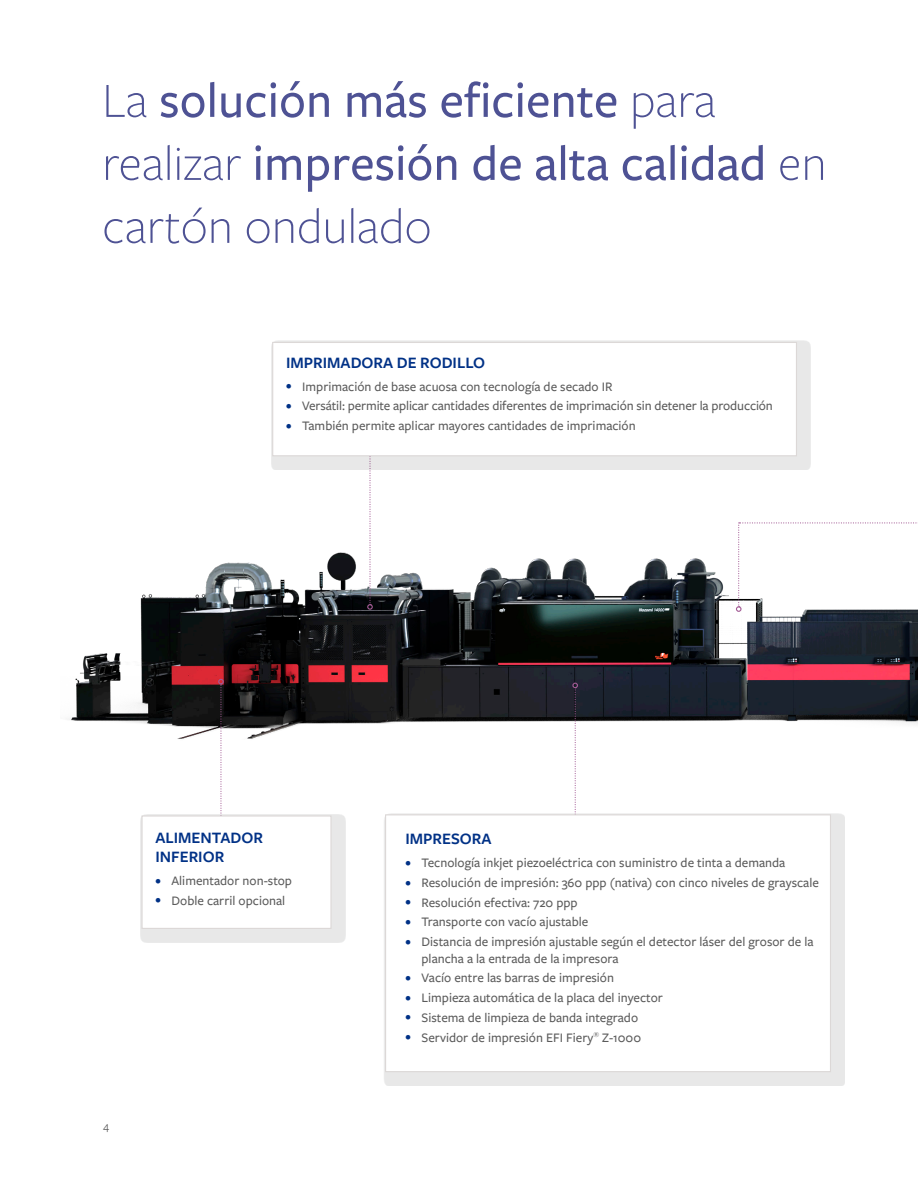
<style>
.page{position:relative;width:918px;height:1188px;background:#fff}
.page>*{position:absolute;margin:0;border:0;box-sizing:border-box;transform-origin:0 0}
.H1_34pt_7670_Purple{font:500 51px/63px "Freight Sans Pro";color:#4e5294}
.Product_Call_Out_Hea{font:600 16.5px/19.5px "Freight Sans Pro";color:#003186}
.Product_Callout_Bull{font:500 13.5px/16.5px "Freight Sans Pro";color:#5b5b5b}
.t1{font:12px "Freight Sans Pro";color:#5b5b5b}
.s1{font-weight:300}
.s2{font-size:12px;color:#003186}
</style>
<div class="page">
<img style="left:69px;top:552px;width:849px;height:187px">
<svg style="left:218px;top:679px;width:6px;height:135px"></svg>
<svg style="left:367px;top:470px;width:6px;height:140px"></svg>
<div style="left:140px;top:814px;width:205px;height:129px;background:#e8e8e8"></div>
<div style="left:141px;top:815px;width:191px;height:114px;background:#fff;border:1px solid #dcd8d7"></div>
<div style="left:271px;top:341px;width:540px;height:129px;background:#e8e8e8"></div>
<div style="left:272px;top:342px;width:525px;height:114px;background:#fff;border:1px solid #dcd8d7"></div>
<svg style="left:572px;top:683px;width:6px;height:130px"></svg>
<div style="left:384px;top:813px;width:461px;height:273px;background:#e8e8e8"></div>
<div style="left:385px;top:814px;width:446px;height:258px;background:#fff;border:1px solid #dcd8d7"></div>
<svg style="left:736px;top:522px;width:182px;height:90px"></svg>
<p class="H1_34pt_7670_Purple" style="left:102px;top:67px;width:726px"><span class="s1">La</span> solución más eficiente <span class="s1">para realizar</span> impresión de alta calidad <span class="s1">en cartón ondulado</span></p>
<p class="Product_Call_Out_Hea" style="left:286px;top:352px;width:201px">IMPRIMADORA DE RODILLO</p>
<p class="Product_Callout_Bull" style="left:286px;top:377px;width:328px"><span class="s2">•</span> Imprimación de base acuosa con tecnología de secado IR</p>
<p class="Product_Callout_Bull" style="left:286px;top:397px;width:488px"><span class="s2">•</span> Versátil: permite aplicar cantidades diferentes de imprimación sin detener la producción</p>
<p class="Product_Callout_Bull" style="left:286px;top:417px;width:351px"><span class="s2">•</span> También permite aplicar mayores cantidades de imprimación</p>
<p class="Product_Call_Out_Hea" style="left:155px;top:827px;width:109px">ALIMENTADOR<br>INFERIOR</p>
<p class="Product_Callout_Bull" style="left:155px;top:872px;width:138px"><span class="s2">•</span> Alimentador non-stop</p>
<p class="Product_Callout_Bull" style="left:155px;top:892px;width:131px"><span class="s2">•</span> Doble carril opcional</p>
<p class="t1" style="left:103px;top:1118px;width:8px">4</p>
<p class="Product_Call_Out_Hea" style="left:405px;top:829px;width:88px">IMPRESORA</p>
<p class="Product_Callout_Bull" style="left:405px;top:854px;width:381px"><span class="s2">•</span> Tecnología inkjet piezoeléctrica con suministro de tinta a demanda</p>
<p class="Product_Callout_Bull" style="left:405px;top:874px;width:415px"><span class="s2">•</span> Resolución de impresión: 360 ppp (nativa) con cinco niveles de grayscale</p>
<p class="Product_Callout_Bull" style="left:405px;top:894px;width:174px"><span class="s2">•</span> Resolución efectiva: 720 ppp</p>
<p class="Product_Callout_Bull" style="left:405px;top:913px;width:184px"><span class="s2">•</span> Transporte con vacío ajustable</p>
<p class="Product_Callout_Bull" style="left:422px;top:933px;width:394px;text-indent:-16px"><span class="s2">•</span> Distancia de impresión ajustable según el detector láser del grosor de la plancha a la entrada de la impresora</p>
<p class="Product_Callout_Bull" style="left:405px;top:969px;width:210px"><span class="s2">•</span> Vacío entre las barras de impresión</p>
<p class="Product_Callout_Bull" style="left:405px;top:989px;width:259px"><span class="s2">•</span> Limpieza automática de la placa del inyector</p>
<p class="Product_Callout_Bull" style="left:405px;top:1009px;width:234px"><span class="s2">•</span> Sistema de limpieza de banda integrado</p>
<p class="Product_Callout_Bull" style="left:405px;top:1029px;width:237px"><span class="s2">•</span> Servidor de impresión EFI Fiery<sup>®</sup> Z-1000</p>
</div>
